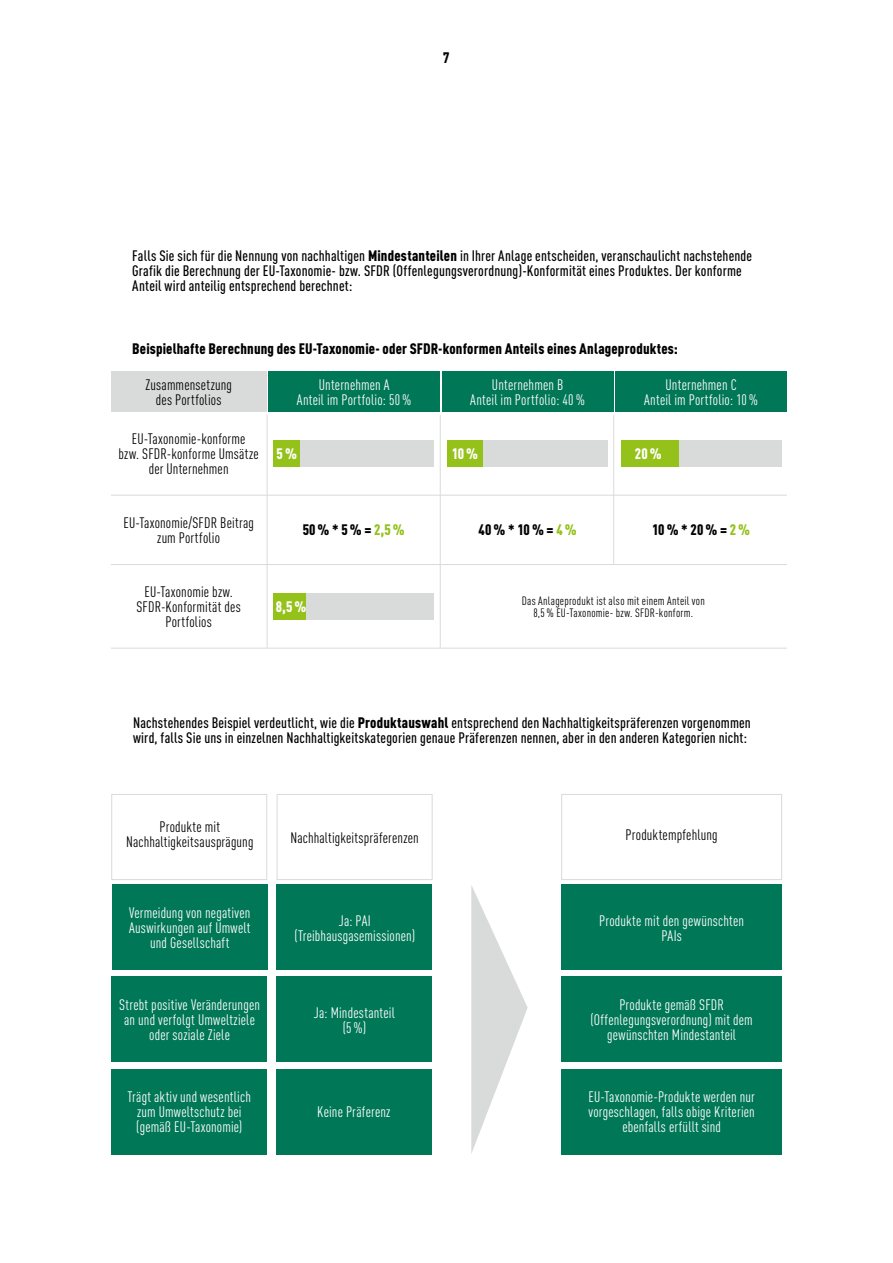
<style>
.page{position:relative;width:893px;height:1263px;background:#fff}
.page>*{position:absolute;margin:0;border:0;box-sizing:border-box;transform-origin:0 0}
.t1{font:condensed 15px/15px "DIN Pro";letter-spacing:.01em;color:#fff;text-align:center}
.t2{font:500 condensed 15px/15px "DIN Pro";letter-spacing:.01em;color:#000}
.t3{font:condensed 15px/15px "DIN Pro";letter-spacing:.01em;color:#000;text-align:center}
.t4{font:900 condensed 15px "DIN Pro";letter-spacing:.01em;color:#000}
.t5{font:900 condensed 15px "DIN Pro";color:#fff}
.t6{font:condensed 12px/12px "DIN Pro";letter-spacing:.02em;color:#000;text-align:center}
.s1{font-weight:900}
.s2{color:#94c11a}
</style>
<div class="page">
<div style="left:111px;top:794px;width:156px;height:86px;border:1px solid #d9dada"></div>
<div style="left:112px;top:885px;width:155px;height:85px;background:#007757"></div>
<div style="left:112px;top:977px;width:155px;height:85px;background:#007757"></div>
<div style="left:112px;top:1069px;width:155px;height:85px;background:#007757"></div>
<div style="left:276px;top:1069px;width:155px;height:85px;background:#007757"></div>
<div style="left:277px;top:977px;width:155px;height:85px;background:#007757"></div>
<div style="left:561px;top:977px;width:221px;height:85px;background:#007757"></div>
<div style="left:561px;top:1069px;width:221px;height:85px;background:#007757"></div>
<div style="left:277px;top:885px;width:155px;height:85px;background:#007757"></div>
<div style="left:561px;top:885px;width:221px;height:85px;background:#007757"></div>
<div style="left:277px;top:794px;width:155px;height:86px;border:1px solid #d9dada"></div>
<div style="left:561px;top:794px;width:221px;height:86px;border:1px solid #d9dada"></div>
<svg style="left:471px;top:885px;width:57px;height:268px"></svg>
<div style="left:268px;top:371px;width:172px;height:41px;background:#007757"></div>
<div style="left:111px;top:371px;width:155px;height:41px;background:#d9dada"></div>
<div style="left:442px;top:371px;width:171px;height:41px;background:#007757"></div>
<div style="left:615px;top:371px;width:172px;height:41px;background:#007757"></div>
<hr style="left:111px;top:495px;width:676px;height:1px;background:#d9dada">
<hr style="left:111px;top:564px;width:676px;height:1px;background:#d9dada">
<hr style="left:111px;top:648px;width:676px;height:1px;background:#d9dada">
<hr style="left:267px;top:415px;width:1px;height:233px;background:#d9dada">
<hr style="left:440px;top:415px;width:1px;height:233px;background:#d9dada">
<hr style="left:613px;top:415px;width:1px;height:150px;background:#d9dada">
<div style="left:273px;top:440px;width:161px;height:27px;background:#d9dada"></div>
<div style="left:273px;top:440px;width:27px;height:27px;background:#94c11a"></div>
<div style="left:447px;top:440px;width:161px;height:27px;background:#d9dada"></div>
<div style="left:447px;top:440px;width:36px;height:27px;background:#94c11a"></div>
<div style="left:621px;top:440px;width:160px;height:27px;background:#d9dada"></div>
<div style="left:621px;top:440px;width:57px;height:27px;background:#94c11a"></div>
<div style="left:273px;top:593px;width:161px;height:27px;background:#d9dada"></div>
<div style="left:273px;top:593px;width:33px;height:27px;background:#94c11a"></div>
<p class="t4" style="left:443px;top:46px;width:8px">7</p>
<p class="t2" style="left:132px;top:247px;width:621px">Falls Sie sich für die Nennung von nachhaltigen <span class="s1">Mindestanteilen</span> in Ihrer Anlage entscheiden, veranschaulicht nachstehende<br>Grafik die Berechnung der EU-Taxonomie- bzw. SFDR (Offenlegungsverordnung)-Konformität eines Produktes. Der konforme<br>Anteil wird anteilig entsprechend berechnet:</p>
<p class="t4" style="left:132px;top:337px;width:547px">Beispielhafte Berechnung des EU-Taxonomie- oder SFDR-konformen Anteils eines Anlageproduktes:</p>
<p class="t3" style="left:145px;top:376px;width:88px">Zusammensetzung des Portfolios</p>
<p class="t1" style="left:297px;top:376px;width:116px">Unternehmen A<br>Anteil im Portfolio: 50%</p>
<p class="t1" style="left:470px;top:376px;width:116px">Unternehmen B<br>Anteil im Portfolio: 40%</p>
<p class="t1" style="left:644px;top:376px;width:115px">Unternehmen C<br>Anteil im Portfolio: 10%</p>
<p class="t3" style="left:119px;top:431px;width:142px">EU-Taxonomie-konforme<br>bzw. SFDR-konforme Umsätze der Unternehmen</p>
<p class="t3" style="left:123px;top:514px;width:132px">EU-Taxonomie/SFDR Beitrag zum Portfolio</p>
<p class="t3" style="left:136px;top:584px;width:106px">EU-Taxonomie bzw.<br>SFDR-Konformität des<br>Portfolios</p>
<p class="t5" style="left:277px;top:443px;width:22px">5%</p>
<p class="t5" style="left:452px;top:443px;width:28px">10%</p>
<p class="t5" style="left:635px;top:443px;width:28px">20%</p>
<p class="t4" style="left:303px;top:519px;width:104px">50% * 5% = <span class="s2">2,5%</span></p>
<p class="t4" style="left:479px;top:519px;width:100px">40% * 10% = <span class="s2">4%</span></p>
<p class="t4" style="left:652px;top:519px;width:100px">10% * 20% = <span class="s2">2%</span></p>
<p class="t5" style="left:276px;top:595px;width:32px">8,5%</p>
<p class="t6" style="left:522px;top:594px;width:184px">Das Anlageprodukt ist also mit einem Anteil von<br>8,5% EU-Taxonomie- bzw. SFDR-konform.</p>
<p class="t2" style="left:133px;top:714px;width:619px">Nachstehendes Beispiel verdeutlicht, wie die <span class="s1">Produktauswahl</span> entsprechend den Nachhaltigkeitspräferenzen vorgenommen wird, falls Sie uns in einzelnen Nachhaltigkeitskategorien genaue Präferenzen nennen, aber in den anderen Kategorien nicht:</p>
<p class="t3" style="left:126px;top:819px;width:129px">Produkte mit<br>Nachhaltigkeitsausprägung</p>
<p class="t3" style="left:290px;top:829px;width:130px">Nachhaltigkeitspräferenzen</p>
<p class="t3" style="left:626px;top:826px;width:94px">Produktempfehlung</p>
<p class="t1" style="left:129px;top:904px;width:123px">Vermeidung von negativen<br>Auswirkungen auf Umwelt und Gesellschaft</p>
<p class="t1" style="left:119px;top:996px;width:142px">Strebt positive Veränderungen an und verfolgt Umweltziele oder soziale Ziele</p>
<p class="t1" style="left:128px;top:1088px;width:125px">Trägt aktiv und wesentlich zum Umweltschutz bei (gemäß EU-Taxonomie)</p>
<p class="t1" style="left:295px;top:912px;width:122px">Ja: PAI (Treibhausgasemissionen)</p>
<p class="t1" style="left:599px;top:912px;width:146px">Produkte mit den gewünschten<br>PAIs</p>
<p class="t1" style="left:314px;top:1004px;width:82px">Ja: Mindestanteil (5%)</p>
<p class="t1" style="left:590px;top:996px;width:164px">Produkte gemäß SFDR (Offenlegungsverordnung) mit dem gewünschten Mindestanteil</p>
<p class="t1" style="left:317px;top:1103px;width:75px">Keine Präferenz</p>
<p class="t1" style="left:588px;top:1088px;width:168px">EU-Taxonomie-Produkte werden nur vorgeschlagen, falls obige Kriterien ebenfalls erfüllt sind</p>
</div>
